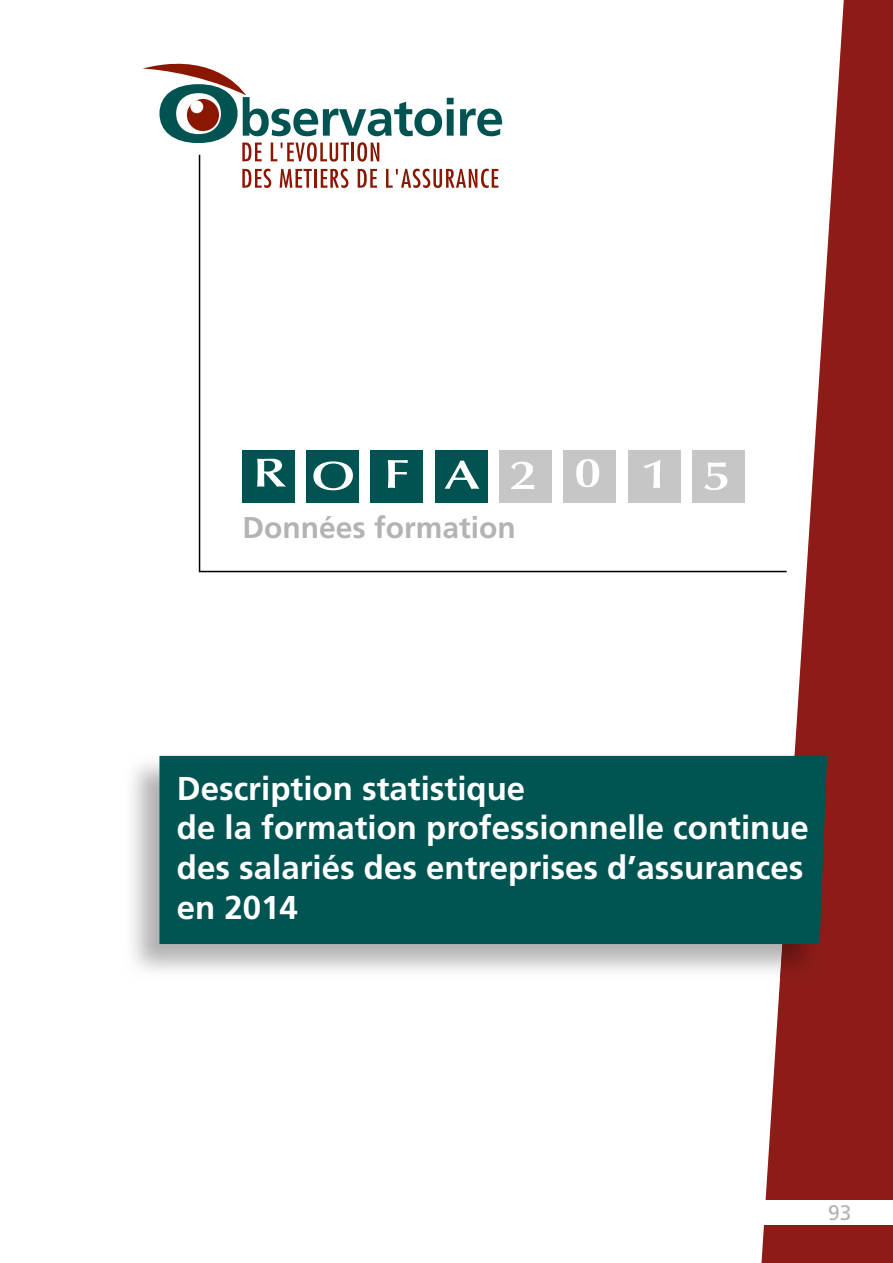
<style>
.page{position:relative;width:893px;height:1263px;background:#fff}
.page>*{position:absolute;margin:0;border:0;box-sizing:border-box;transform-origin:0 0}
.t1{font:600 40.8px "Optima LT Std";letter-spacing:.665em;color:#fff;scale:1.3 1}
.t2{font:700 33px/39.6px "Frutiger LT Std";color:#fff}
.t3{font:700 30px "Frutiger LT Std";color:#b2b3b5}
.t4{font:21px "Frutiger LT Std";color:#b2b3b5}
</style>
<div class="page">
<svg style="left:761px;top:0;width:132px;height:1263px;fill:#8d1c18"></svg>
<div style="left:747px;top:1200px;width:146px;height:25px;background:#fff"></div>
<svg style="left:460px;top:109px;width:42px;height:27px"></svg>
<svg style="left:142px;top:64px;width:312px;height:89px"></svg>
<img style="left:780px;top:754px;width:49px;height:226px">
<div style="left:159px;top:756px;width:668px;height:188px;background:#005553"></div>
<svg style="left:198px;top:153px;width:590px;height:420px"></svg>
<p class="t1" style="left:253px;top:451px;width:369px">ROFA2015</p>
<p class="t3" style="left:242px;top:510px;width:275px">Données formation</p>
<p class="t2" style="left:177px;top:769px;width:634px">Description statistique<br>de la formation professionnelle continue des salariés des entreprises d’assurances en 2014</p>
<p class="t4" style="left:828px;top:1200px;width:25px">93</p>
</div>
